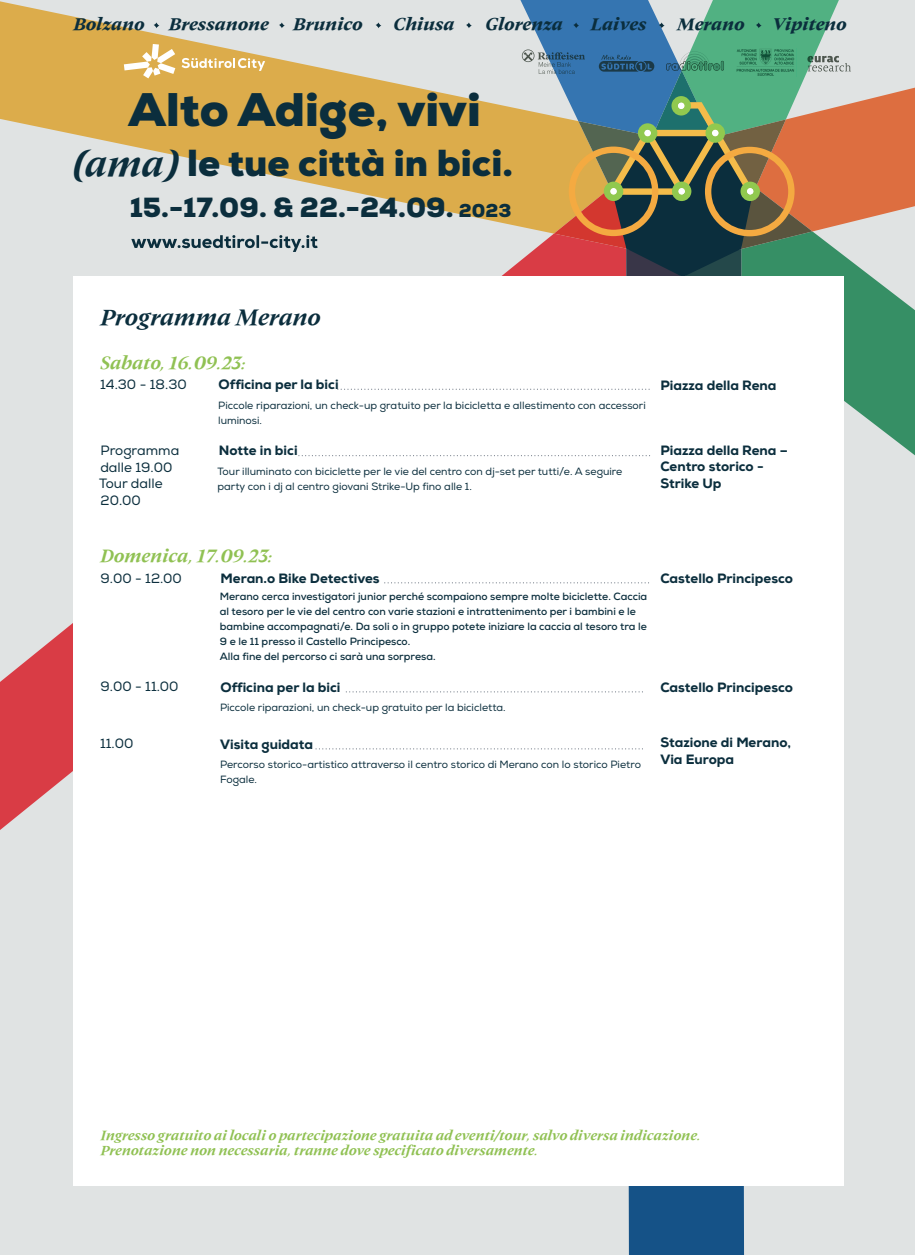
<style>
.page{position:relative;width:915px;height:1255px;background:#fff}
.page>*{position:absolute;margin:0;border:0;box-sizing:border-box;transform-origin:0 0}
.t1{font:900 46.95px "Nexa";color:#0b2e3d}
.t2{font:900 37.5px "Nexa";color:#0b2e3d}
.t3{font:900 27.6px "Nexa";color:#0b2e3d}
.t4{font:italic 800 22.5px "Nikola";color:#0b2e3d}
.t5{font:italic 800 18px "Nikola";color:#90c153}
.t6{font:italic 900 17.1px "Nikola";color:#0b2e3d}
.t7{font:800 13.5px/16.5px "Nexa";color:#0b2e3d}
.t8{font:italic 800 13.5px/15px "Nikola";color:#90c153}
.t9{font:13.5px/16.5px "Nexa";color:#0b2e3d}
.t10{font:10.5px/15px "Nexa";color:#0b2e3d}
.t11{font:700 10.5px/15px "Nexa";color:#0b2e3d}
.s1{font-family:"Nikola";font-weight:800;font-style:italic;font-size:36px}
.s2{font-size:18.6px}
</style>
<div class="page">
<div style="left:0;top:0;width:914px;height:1254px;background:#e0e3e3"></div>
<svg style="left:0;top:1px;width:124px;height:144px;fill:#dcac4b"></svg>
<svg style="left:0;top:623px;width:73px;height:207px;fill:#d93c45"></svg>
<div style="left:628px;top:1186px;width:115px;height:68px;background:#155287"></div>
<div style="left:73px;top:276px;width:770px;height:910px;background:#fff"></div>
<svg style="left:384px;top:582px;width:265px;height:1px"></svg>
<svg style="left:345px;top:691px;width:295px;height:1px"></svg>
<svg style="left:315px;top:748px;width:325px;height:1px"></svg>
<svg style="left:124px;top:0;width:790px;height:456px"></svg>
<h3 class="t6" style="left:73px;top:9px;width:73px">Bolzano</h3>
<h3 class="t6" style="left:168px;top:9px;width:102px">Bressanone</h3>
<h3 class="t6" style="left:293px;top:9px;width:71px">Brunico</h3>
<h3 class="t6" style="left:393px;top:9px;width:63px">Chiusa</h3>
<h3 class="t6" style="left:485px;top:9px;width:79px">Glorenza</h3>
<h3 class="t6" style="left:590px;top:9px;width:58px">Laives</h3>
<h3 class="t6" style="left:677px;top:9px;width:69px">Merano</h3>
<h3 class="t6" style="left:771px;top:9px;width:76px">Vipiteno</h3>
<h1 class="t1" style="left:128px;top:79px;width:353px">Alto Adige, vivi</h1>
<h2 class="t2" style="left:73px;top:139px;width:441px"><span class="s1">(ama)</span> le tue città in bici.</h2>
<h3 class="t3" style="left:130px;top:189px;width:383px">15.-17.09. &amp; 22.-24.09. <span class="s2">2023</span></h3>
<h3 class="t4" style="left:100px;top:299px;width:222px">Programma Merano</h3>
<h3 class="t5" style="left:100px;top:348px;width:148px">Sabato, 16.09.23:</h3>
<p class="t9" style="left:100px;top:376px;width:88px">14.30 - 18.30</p>
<p class="t9" style="left:99px;top:442px;width:82px">Programma dalle 19.00<br>Tour dalle<br>20.00</p>
<p class="t7" style="left:218px;top:376px;width:121px">Officina per la bici</p>
<p class="t10" style="left:218px;top:398px;width:429px">Piccole riparazioni, un check-up gratuito per la bicicletta e allestimento con accessori luminosi.</p>
<p class="t7" style="left:219px;top:442px;width:80px">Notte in bici</p>
<p class="t10" style="left:217px;top:463px;width:406px">Tour illuminato con biciclette per le vie del centro con dj-set per tutti/e. A seguire party con i dj al centro giovani Strike-Up fino alle 1.</p>
<p class="t7" style="left:660px;top:377px;width:118px">Piazza della Rena</p>
<p class="t7" style="left:660px;top:442px;width:129px">Piazza della Rena –<br>Centro storico -<br>Strike Up</p>
<h3 class="t5" style="left:100px;top:541px;width:174px">Domenica, 17.09.23:</h3>
<p class="t9" style="left:100px;top:570px;width:83px">9.00 - 12.00</p>
<p class="t9" style="left:100px;top:678px;width:80px">9.00 - 11.00</p>
<p class="t7" style="left:220px;top:570px;width:160px">Meran.o Bike Detectives</p>
<p class="t11" style="left:220px;top:589px;width:429px">Merano cerca investigatori junior perché scompaiono sempre molte biciclette. Caccia al tesoro per le vie del centro con varie stazioni e intrattenimento per i bambini e le bambine accompagnati/e. Da soli o in gruppo potete iniziare la caccia al tesoro tra le 9 e le 11 presso il Castello Principesco.<br>Alla fine del percorso ci sarà una sorpresa.</p>
<p class="t7" style="left:220px;top:679px;width:121px">Officina per la bici</p>
<p class="t10" style="left:220px;top:699px;width:287px">Piccole riparazioni, un check-up gratuito per la bicicletta.</p>
<p class="t9" style="left:100px;top:735px;width:35px">11.00</p>
<p class="t7" style="left:220px;top:736px;width:94px">Visita guidata</p>
<p class="t10" style="left:220px;top:756px;width:422px">Percorso storico-artistico attraverso il centro storico di Merano con lo storico Pietro<br>Fogale.</p>
<p class="t7" style="left:660px;top:569px;width:134px">Castello Principesco</p>
<p class="t7" style="left:660px;top:679px;width:134px">Castello Principesco</p>
<p class="t7" style="left:660px;top:734px;width:132px">Stazione di Merano,<br>Via Europa</p>
<p class="t8" style="left:100px;top:1126px;width:601px">Ingresso gratuito ai locali o partecipazione gratuita ad eventi/tour, salvo diversa indicazione.<br>Prenotazione non necessaria, tranne dove specificato diversamente.</p>
</div>
